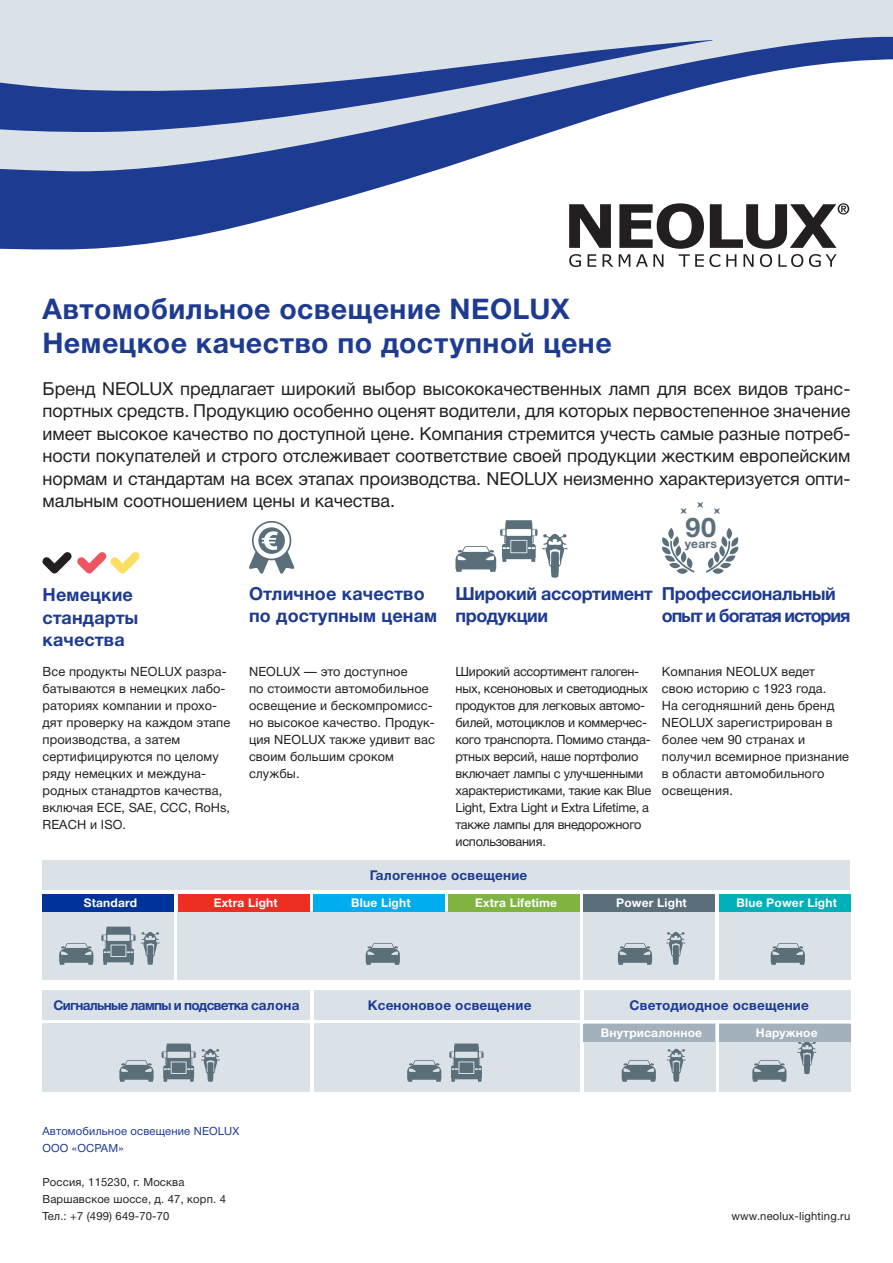
<style>
.page{position:relative;width:893px;height:1263px;background:#fff}
.page>*{position:absolute;margin:0;border:0;box-sizing:border-box;transform-origin:0 0}
.A4_Headline_25{font:28.5px/34px "Helvetica 7 Bold";letter-spacing:.015em;color:#1e3b92}
.A4_Copy_9{font:700 27px "Helvetica Neue LT Pro";color:#5b6f7b}
.A4_Copy_9-2{font:18px/22.5px "Helvetica 5 Normal";letter-spacing:-.005em;color:#231f20;text-align:justify}
.A4_Copy_9-3{font:18px/22.5px "Helvetica 7 Bold";letter-spacing:.01em;color:#1e3b92}
.A4_Copy_9-4{font:18px/22.5px "Helvetica 7 Bold";letter-spacing:-.04em;color:#1e3b92}
.A4_Copy_9-5{font:18px "Helvetica 7 Bold";letter-spacing:-.02em;color:#1e3b92}
.A4_Copy_9-6{font:13.5px "Helvetica 7 Bold";letter-spacing:.015em;color:#1e3b92}
.A4_Copy_9-7{font:13.5px "Helvetica 7 Bold";letter-spacing:-.05em;color:#1e3b92}
.A4_Copy_9-8{font:12.75px/17px "Helvetica 5 Normal";letter-spacing:.01em;color:#231f20}
.A4_Copy_9-9{font:12.75px/17px "Helvetica 5 Normal";letter-spacing:-.02em;color:#231f20}
.A4_Copy_9-10{font:700 12.15px "Helvetica Neue LT Pro";letter-spacing:.015em;color:#5b6f7b}
.A4_Copy_9-11{font:12px "Helvetica 7 Bold";letter-spacing:.015em;color:#fff}
.A4_Capture_7_5{font:11.25px "Helvetica 5 Normal";letter-spacing:.015em;color:#231f20}
.A4_Capture_7_5-2{font:11.25px "Helvetica 5 Normal";letter-spacing:.015em;color:#1e3b92}
.A4_Capture_7_5-3{font:11.25px "Helvetica Neue LT Pro";letter-spacing:.015em;color:#231f20}
</style>
<div class="page">
<div style="left:0;top:0;width:893px;height:37px;background:#dae2e7"></div>
<svg style="left:0;top:37px;width:893px;height:212px"></svg>
<svg style="left:569px;top:254px;width:12px;height:13px"></svg>
<svg style="left:588px;top:254px;width:8px;height:13px"></svg>
<svg style="left:603px;top:254px;width:10px;height:13px"></svg>
<svg style="left:569px;top:204px;width:42px;height:44px"></svg>
<svg style="left:619px;top:203px;width:230px;height:64px"></svg>
<div style="left:43px;top:860px;width:807px;height:30px;background:#dae2e7"></div>
<div style="left:43px;top:912px;width:131px;height:68px;background:#dae2e7"></div>
<div style="left:719px;top:912px;width:131px;height:68px;background:#dae2e7"></div>
<div style="left:584px;top:912px;width:131px;height:68px;background:#dae2e7"></div>
<div style="left:382px;top:912px;width:198px;height:68px;background:#dae2e7"></div>
<div style="left:178px;top:912px;width:221px;height:68px;background:#dae2e7"></div>
<div style="left:584px;top:894px;width:131px;height:18px;background:#5b6f7b"></div>
<div style="left:719px;top:894px;width:131px;height:18px;background:#00b0b9"></div>
<div style="left:313px;top:894px;width:132px;height:18px;background:#00aeef"></div>
<div style="left:448px;top:894px;width:132px;height:18px;background:#7fb440"></div>
<div style="left:178px;top:894px;width:131px;height:18px;background:#ee2e22"></div>
<div style="left:43px;top:894px;width:131px;height:18px;background:#039"></div>
<svg style="left:59px;top:943px;width:34px;height:22px"></svg>
<svg style="left:618px;top:943px;width:34px;height:22px"></svg>
<svg style="left:771px;top:943px;width:34px;height:22px"></svg>
<svg style="left:366px;top:943px;width:34px;height:22px"></svg>
<svg style="left:666px;top:932px;width:19px;height:33px"></svg>
<svg style="left:101px;top:926px;width:59px;height:39px"></svg>
<div style="left:111px;top:945px;width:15px;height:11px;background:#5b6f7b"></div>
<div style="left:111px;top:945px;width:15px;height:12px;border:1px solid #dae2e7"></div>
<div style="left:315px;top:1024px;width:265px;height:68px;background:#dae2e7"></div>
<div style="left:584px;top:1024px;width:131px;height:68px;background:#dae2e7"></div>
<div style="left:719px;top:1024px;width:131px;height:68px;background:#dae2e7"></div>
<div style="left:584px;top:990px;width:266px;height:30px;background:#dae2e7"></div>
<div style="left:315px;top:990px;width:265px;height:30px;background:#dae2e7"></div>
<div style="left:43px;top:1024px;width:267px;height:68px;background:#dae2e7"></div>
<div style="left:43px;top:990px;width:267px;height:30px;background:#dae2e7"></div>
<svg style="left:119px;top:1060px;width:35px;height:22px"></svg>
<svg style="left:667px;top:1049px;width:19px;height:33px"></svg>
<svg style="left:797px;top:1041px;width:19px;height:33px"></svg>
<svg style="left:162px;top:1043px;width:58px;height:39px"></svg>
<div style="left:171px;top:1062px;width:15px;height:11px;background:#5b6f7b"></div>
<div style="left:171px;top:1062px;width:15px;height:12px;border:1px solid #dae2e7"></div>
<svg style="left:407px;top:1060px;width:34px;height:22px"></svg>
<svg style="left:622px;top:1060px;width:34px;height:22px"></svg>
<svg style="left:752px;top:1060px;width:34px;height:22px"></svg>
<svg style="left:449px;top:1043px;width:35px;height:39px"></svg>
<div style="left:459px;top:1062px;width:15px;height:11px;background:#5b6f7b"></div>
<div style="left:459px;top:1062px;width:15px;height:12px;border:1px solid #dae2e7"></div>
<div style="left:584px;top:1024px;width:131px;height:17px;background:#a2b1bb"></div>
<div style="left:719px;top:1024px;width:131px;height:17px;background:#a2b1bb"></div>
<svg style="left:249px;top:521px;width:45px;height:53px"></svg>
<svg style="left:455px;top:520px;width:112px;height:58px"></svg>
<div style="left:511px;top:540px;width:16px;height:13px;background:#5b6f7b"></div>
<div style="left:510px;top:540px;width:17px;height:13px;border:1px solid #dae2e7"></div>
<svg style="left:43px;top:552px;width:97px;height:21px"></svg>
<div style="left:668px;top:528px;width:6px;height:11px;background:#5b6f7b;border-radius:50%"></div>
<svg style="left:662px;top:536px;width:33px;height:37px"></svg>
<div style="left:727px;top:528px;width:5px;height:11px;background:#5b6f7b;border-radius:50%"></div>
<svg style="left:706px;top:536px;width:33px;height:37px"></svg>
<svg style="left:680px;top:508px;width:7px;height:6px"></svg>
<svg style="left:697px;top:502px;width:6px;height:6px"></svg>
<svg style="left:714px;top:508px;width:6px;height:6px"></svg>
<p class="A4_Headline_25" style="left:43px;top:292px;width:571px">Автомобильное освещение NEOLUX<br>Немецкое качество по доступной цене</p>
<p class="A4_Copy_9-2" style="left:43px;top:377px;width:809px">Бренд NEOLUX предлагает широкий выбор высококачественных ламп для всех видов транс&shy;портных средств. Продукцию особенно оценят водители, для которых первостепенное значение имеет высокое качество по доступной цене. Компания стремится учесть самые разные потреб&shy;ности покупателей и строго отслеживает соответствие своей продукции жестким европейским нормам и стандартам на всех этапах производства. NEOLUX неизменно характеризуется опти&shy;мальным соотношением цены и качества.</p>
<p class="A4_Copy_9-3" style="left:43px;top:584px;width:97px">Немецкие стандарты</p>
<p class="A4_Copy_9-3" style="left:43px;top:629px;width:84px">качества</p>
<p class="A4_Copy_9-8" style="left:43px;top:663px;width:186px">Все продукты NEOLUX разра-</p>
<p class="A4_Copy_9-8" style="left:43px;top:680px;width:185px">батываются в немецких лабо-</p>
<p class="A4_Copy_9-8" style="left:43px;top:697px;width:189px">раториях компании и прохо&shy;дят проверку на каждом этапе производства, а затем сертифицируются по целому ряду немецких и междуна&shy;родных станадртов качества, включая ECE, SAE, CCC, RoHs,</p>
<p class="A4_Copy_9-8" style="left:43px;top:816px;width:85px">REACH и ISO.</p>
<p class="A4_Copy_9-3" style="left:249px;top:582px;width:177px">Отличное качество</p>
<p class="A4_Copy_9-3" style="left:249px;top:605px;width:190px">по доступным ценам</p>
<p class="A4_Copy_9" style="left:686px;top:511px;width:32px">90</p>
<p class="A4_Copy_9-10" style="left:685px;top:536px;width:34px">years</p>
<p class="A4_Copy_9-5" style="left:455px;top:583px;width:199px">Широкий ассортимент</p>
<p class="A4_Copy_9-5" style="left:455px;top:606px;width:94px">продукции</p>
<p class="A4_Copy_9-4" style="left:662px;top:582px;width:190px">Профессиональный опыт и богатая история</p>
<p class="A4_Copy_9-8" style="left:249px;top:663px;width:160px">NEOLUX — это доступное</p>
<p class="A4_Copy_9-8" style="left:249px;top:680px;width:181px">по стоимости автомобильное</p>
<p class="A4_Copy_9-8" style="left:249px;top:697px;width:185px">освещение и бескомпромисс-</p>
<p class="A4_Copy_9-8" style="left:249px;top:714px;width:187px">но высокое качество. Продук-</p>
<p class="A4_Copy_9-8" style="left:249px;top:731px;width:188px">ция NEOLUX также удивит вас</p>
<p class="A4_Copy_9-8" style="left:249px;top:748px;width:146px">своим большим сроком службы.</p>
<p class="A4_Copy_9-9" style="left:455px;top:663px;width:197px">Широкий ассортимент галоген--- ных, ксеноновых и светодиодных продуктов для легковых автомо&shy;билей, мотоциклов и коммерчес&shy;кого транспорта. Помимо станда&shy;ртных версий, наше портфолио включает лампы с улучшенными характеристиками, такие как Blue<br>Light, Extra Light и Extra Lifetime, а также лампы для внедорожного использования.</p>
<p class="A4_Copy_9-6" style="left:370px;top:868px;width:159px">Галогенное освещение</p>
<p class="A4_Copy_9-8" style="left:662px;top:663px;width:189px">Компания NEOLUX ведет свою историю с 1923 года.<br>На сегодняшний день бренд<br>NEOLUX зарегистрирован в более чем 90 странах и получил всемирное признание в области автомобильного освещения.</p>
<p class="A4_Copy_9-11" style="left:84px;top:896px;width:55px">Standard</p>
<p class="A4_Copy_9-11" style="left:214px;top:896px;width:66px">Extra Light</p>
<p class="A4_Copy_9-11" style="left:351px;top:896px;width:61px">Blue Light</p>
<p class="A4_Copy_9-11" style="left:475px;top:896px;width:83px">Extra Lifetime</p>
<p class="A4_Copy_9-11" style="left:616px;top:896px;width:72px">Power Light</p>
<p class="A4_Copy_9-11" style="left:736px;top:896px;width:102px">Blue Power Light</p>
<p class="A4_Copy_9-7" style="left:53px;top:997px;width:248px">Сигнальные лампы и подсветка салона</p>
<p class="A4_Copy_9-6" style="left:368px;top:997px;width:165px">Ксеноновое освещение</p>
<p class="A4_Copy_9-6" style="left:630px;top:997px;width:181px">Светодиодное освещение</p>
<p class="A4_Copy_9-11" style="left:601px;top:1026px;width:103px">Внутрисалонное</p>
<p class="A4_Copy_9-11" style="left:756px;top:1026px;width:63px">Наружное</p>
<p class="A4_Capture_7_5-2" style="left:43px;top:1125px;width:198px">Автомобильное освещение NEOLUX</p>
<p class="A4_Capture_7_5-2" style="left:43px;top:1142px;width:83px">ООО «ОСРАМ»</p>
<p class="A4_Capture_7_5" style="left:43px;top:1176px;width:143px">Россия, 115230, г. Москва</p>
<p class="A4_Capture_7_5" style="left:43px;top:1193px;width:185px">Варшавское шоссе, д. 47, корп. 4</p>
<p class="A4_Capture_7_5" style="left:43px;top:1210px;width:128px">Тел.: +7 (499) 649-70-70</p>
<p class="A4_Capture_7_5-3" style="left:731px;top:1209px;width:120px">www.neolux-lighting.ru</p>
</div>
